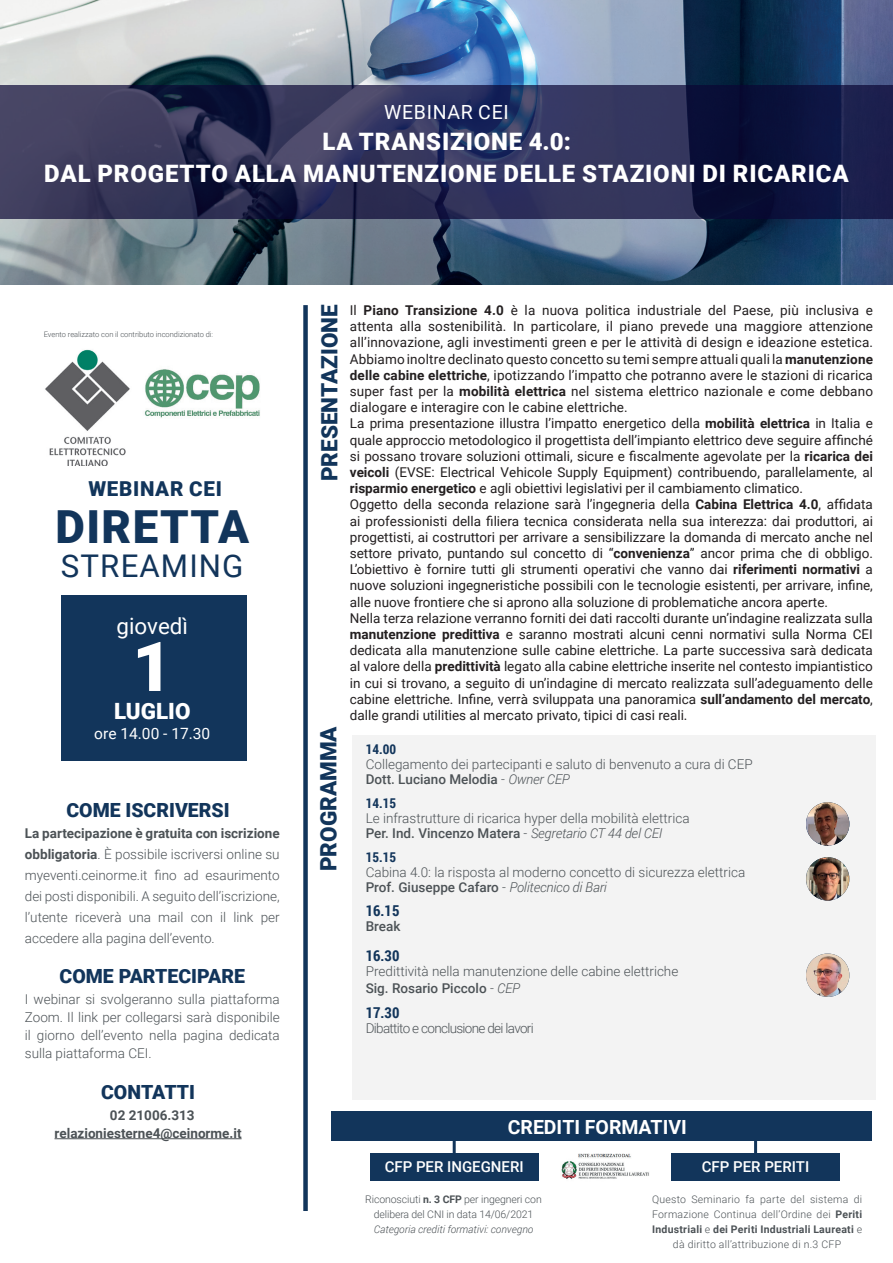
<style>
.page{position:relative;width:893px;height:1263px;background:#fff}
.page>*{position:absolute;margin:0;border:0;box-sizing:border-box;transform-origin:0 0}
.t1{font:900 69px "Roboto";color:#fff}
.t2{font:900 45.6px "Roboto";letter-spacing:.03em;color:#12355b}
.t3{font:31.2px "Roboto";letter-spacing:.035em;color:#12355b}
.t4{font:900 24px/31.5px "Roboto";letter-spacing:.035em;color:#fff;text-align:center}
.t5{font:900 22.5px "Roboto";color:#12355b}
.t6{font:22.35px "Roboto";color:#fff}
.t7{font:900 22.35px "Roboto";color:#fff}
.t8{font:900 20.55px "Roboto";letter-spacing:.035em;color:#12355b}
.t9{font:900 19.5px "Roboto";color:#12355b}
.t10{font:700 19.5px "Roboto";color:#fff}
.t11{font:19.5px "Roboto";letter-spacing:.035em;color:#fff}
.t12{font:15.45px "Roboto";color:#fff}
.t13{font:500 15px "Roboto";color:#fff}
.t14{font:700 15px "Roboto Condensed";color:#12355b}
.t15{font:13.5px/16.2px "Roboto";color:#231f20}
.t16{font:300 13.5px/21px "Roboto";color:#4c5256}
.t17{font:700 13.5px/18px "Roboto";color:#4c5256}
.t18{font:300 13.5px "Roboto";letter-spacing:-.05em;color:#4c5256}
.t19{font:700 13.5px "Roboto Condensed";color:#12355b}
.t20{font:500 13.5px "Roboto";color:#4c5256}
.t21{font:300 10.5px/15px "Roboto";letter-spacing:.025em;color:#4c5256;text-align:center}
.t22{font:300 10.5px/15px "Roboto";letter-spacing:-.01em;color:#4c5256;text-align:center}
.t23{font:italic 300 10.5px "Roboto";color:#4c5256}
.t24{font:300 7.5px "Roboto";color:#4c5256}
.s1{font-weight:700}
.s2{font-weight:500}
.s3{font-style:italic}
</style>
<div class="page">
<div style="left:331px;top:1111px;width:541px;height:30px;background:#12355b"></div>
<div style="left:352px;top:736px;width:524px;height:364px;background:#f3f3f3"></div>
<img style="left:0;top:0;width:893px;height:285px">
<img style="left:45px;top:349px;width:85px;height:117px">
<div style="left:303px;top:305px;width:5px;height:906px;background:#12355b"></div>
<div style="left:61px;top:595px;width:186px;height:165px;background:#12355b"></div>
<hr style="left:55px;top:1138px;width:187px;height:1px;background:#4c5256">
<img style="left:561px;top:1153px;width:88px;height:26px">
<div style="left:370px;top:1153px;width:168px;height:27px;background:#12355b"></div>
<hr style="left:453px;top:1127px;width:3px;height:28px;background:#12355b">
<div style="left:671px;top:1153px;width:169px;height:27px;background:#12355b"></div>
<hr style="left:754px;top:1130px;width:3px;height:29px;background:#12355b">
<img style="left:806px;top:953px;width:43px;height:44px;border-radius:22px">
<img style="left:144px;top:369px;width:116px;height:49px">
<svg style="left:0;top:86px;width:893px;height:133px;background:#2a2d54"></svg>
<img style="left:806px;top:857px;width:43px;height:43px;border-radius:22px">
<img style="left:806px;top:802px;width:43px;height:44px;border-radius:22px">
<h3 class="t11" style="left:384px;top:98px;width:126px">WEBINAR CEI</h3>
<h3 class="t4" style="left:44px;top:125px;width:806px">LA TRANSIZIONE 4.0:<br>DAL PROGETTO ALLA MANUTENZIONE DELLE STAZIONI DI RICARICA</h3>
<h3 class="t5" style="left:314px;top:481px;width:179px;rotate:-90deg">PRESENTAZIONE</h3>
<p class="t15" style="left:350px;top:302px;width:525px">Il <span class="s1">Piano Transizione 4.0</span> è la nuova politica industriale del Paese, più inclusiva e attenta alla sostenibilità. In particolare, il piano prevede una maggiore attenzione all’innovazione, agli investimenti green e per le attività di design e ideazione estetica.<br>Abbiamo inoltre declinato questo concetto su temi sempre attuali quali la <span class="s1">manutenzione delle cabine elettriche</span>, ipotizzando l’impatto che potranno avere le stazioni di ricarica super fast per la <span class="s1">mobilità elettrica</span> nel sistema elettrico nazionale e come debbano dialogare e interagire con le cabine elettriche.<br>La prima presentazione illustra l’impatto energetico della <span class="s1">mobilità elettrica</span> in Italia e quale approccio metodologico il progettista dell’impianto elettrico deve seguire affinché si possano trovare soluzioni ottimali, sicure e fiscalmente agevolate per la <span class="s1">ricarica dei veicoli</span> (EVSE: Electrical Vehicole Supply Equipment) contribuendo, parallelamente, al <span class="s1">risparmio energetico</span> e agli obiettivi legislativi per il cambiamento climatico.<br>Oggetto della seconda relazione sarà l’ingegneria della <span class="s1">Cabina Elettrica 4.0</span>, affidata ai professionisti della filiera tecnica considerata nella sua interezza: dai produttori, ai progettisti, ai costruttori per arrivare a sensibilizzare la domanda di mercato anche nel settore privato, puntando sul concetto di “<span class="s1">convenienza</span>” ancor prima che di obbligo.<br>L’obiettivo è fornire tutti gli strumenti operativi che vanno dai <span class="s1">riferimenti normativi</span> a nuove soluzioni ingegneristiche possibili con le tecnologie esistenti, per arrivare, infine, alle nuove frontiere che si aprono alla soluzione di problematiche ancora aperte.<br>Nella terza relazione verranno forniti dei dati raccolti durante un’indagine realizzata sulla <span class="s1">manutenzione predittiva</span> e saranno mostrati alcuni cenni normativi sulla Norma CEI dedicata alla manutenzione sulle cabine elettriche. La parte successiva sarà dedicata al valore della <span class="s1">predittività</span> legato alla cabine elettriche inserite nel contesto impiantistico in cui si trovano, a seguito di un’indagine di mercato realizzata sull’adeguamento delle cabine elettriche. Infine, verrà sviluppata una panoramica <span class="s1">sull’andamento del mercato</span>, dalle grandi utilities al mercato privato, tipici di casi reali.</p>
<p class="t24" style="left:44px;top:329px;width:171px">Evento realizzato con il contributo incondizionato di:</p>
<h3 class="t8" style="left:88px;top:474px;width:135px">WEBINAR CEI</h3>
<h2 class="t2" style="left:55px;top:495px;width:195px">DIRETTA</h2>
<h3 class="t3" style="left:61px;top:544px;width:184px">STREAMING</h3>
<h3 class="t6" style="left:117px;top:610px;width:73px">giovedì</h3>
<h1 class="t1" style="left:132px;top:618px;width:41px">1</h1>
<h3 class="t7" style="left:114px;top:695px;width:78px">LUGLIO</h3>
<p class="t12" style="left:94px;top:723px;width:118px">ore 14.00 - 17.30</p>
<h3 class="t5" style="left:313px;top:871px;width:146px;rotate:-90deg">PROGRAMMA</h3>
<p class="t19" style="left:366px;top:740px;width:32px">14.00</p>
<p class="t16" style="left:366px;top:756px;width:389px;line-height:15px">Collegamento dei partecipanti e saluto di benvenuto a cura di CEP<br><span class="s2">Dott. Luciano Melodia</span> - <span class="s3">Owner CEP</span></p>
<p class="t19" style="left:366px;top:794px;width:32px">14.15</p>
<p class="t16" style="left:366px;top:810px;width:325px;line-height:15px">Le infrastrutture di ricarica hyper della mobilità elettrica<br><span class="s2">Per. Ind. Vincenzo Matera</span> - <span class="s3">Segretario CT 44 del CEI</span></p>
<p class="t19" style="left:366px;top:848px;width:32px">15.15</p>
<p class="t16" style="left:366px;top:864px;width:381px;line-height:15px">Cabina 4.0: la risposta al moderno concetto di sicurezza elettrica<br><span class="s2">Prof. Giuseppe Cafaro</span> - <span class="s3">Politecnico di Bari</span></p>
<p class="t14" style="left:366px;top:900px;width:35px">16.15</p>
<p class="t20" style="left:366px;top:917px;width:36px">Break</p>
<p class="t14" style="left:366px;top:945px;width:35px">16.30</p>
<p class="t16" style="left:366px;top:962px;width:314px;line-height:16.5px">Predittività nella manutenzione delle cabine elettriche<br><span class="s2">Sig. Rosario Piccolo</span> - <span class="s3">CEP</span></p>
<p class="t14" style="left:366px;top:1002px;width:35px">17.30</p>
<p class="t18" style="left:366px;top:1019px;width:170px">Dibattito e conclusione dei lavori</p>
<h3 class="t9" style="left:66px;top:796px;width:165px">COME ISCRIVERSI</h3>
<p class="t16" style="left:25px;top:822px;width:256px;text-align:justify"><span class="s1">La partecipazione è gratuita con iscrizione obbligatoria</span>. È possibile iscriversi online su myeventi.ceinorme.it fino ad esaurimento dei posti disponibili. A seguito dell’iscrizione, l’utente riceverà una mail con il link per accedere alla pagina dell’evento.</p>
<h3 class="t9" style="left:60px;top:963px;width:187px">COME PARTECIPARE</h3>
<p class="t16" style="left:25px;top:990px;width:256px;line-height:18px;text-align:justify">I webinar si svolgeranno sulla piattaforma Zoom. Il link per collegarsi sarà disponibile il giorno dell’evento nella pagina dedicata sulla piattaforma CEI.</p>
<h3 class="t9" style="left:101px;top:1078px;width:95px">CONTATTI</h3>
<p class="t17" style="left:55px;top:1105px;width:189px;text-indent:55px">02 21006.313 relazioniesterne4@ceinorme.it</p>
<h3 class="t10" style="left:508px;top:1114px;width:180px">CREDITI FORMATIVI</h3>
<p class="t13" style="left:385px;top:1156px;width:141px">CFP PER INGEGNERI</p>
<p class="t13" style="left:702px;top:1156px;width:109px">CFP PER PERITI</p>
<p class="t22" style="left:365px;top:1191px;width:178px">Riconosciuti <span class="s1">n. 3 CFP</span> per ingegneri con delibera del CNI in data 14/06/2021</p>
<p class="t23" style="left:374px;top:1222px;width:161px">Categoria crediti formativi: convegno</p>
<p class="t21" style="left:652px;top:1191px;width:212px">Questo Seminario fa parte del sistema di Formazione Continua dell’Ordine dei <span class="s1">Periti Industriali</span> e <span class="s1">dei Periti Industriali Laureati</span> e dà diritto all’attribuzione di n.3 CFP</p>
</div>
